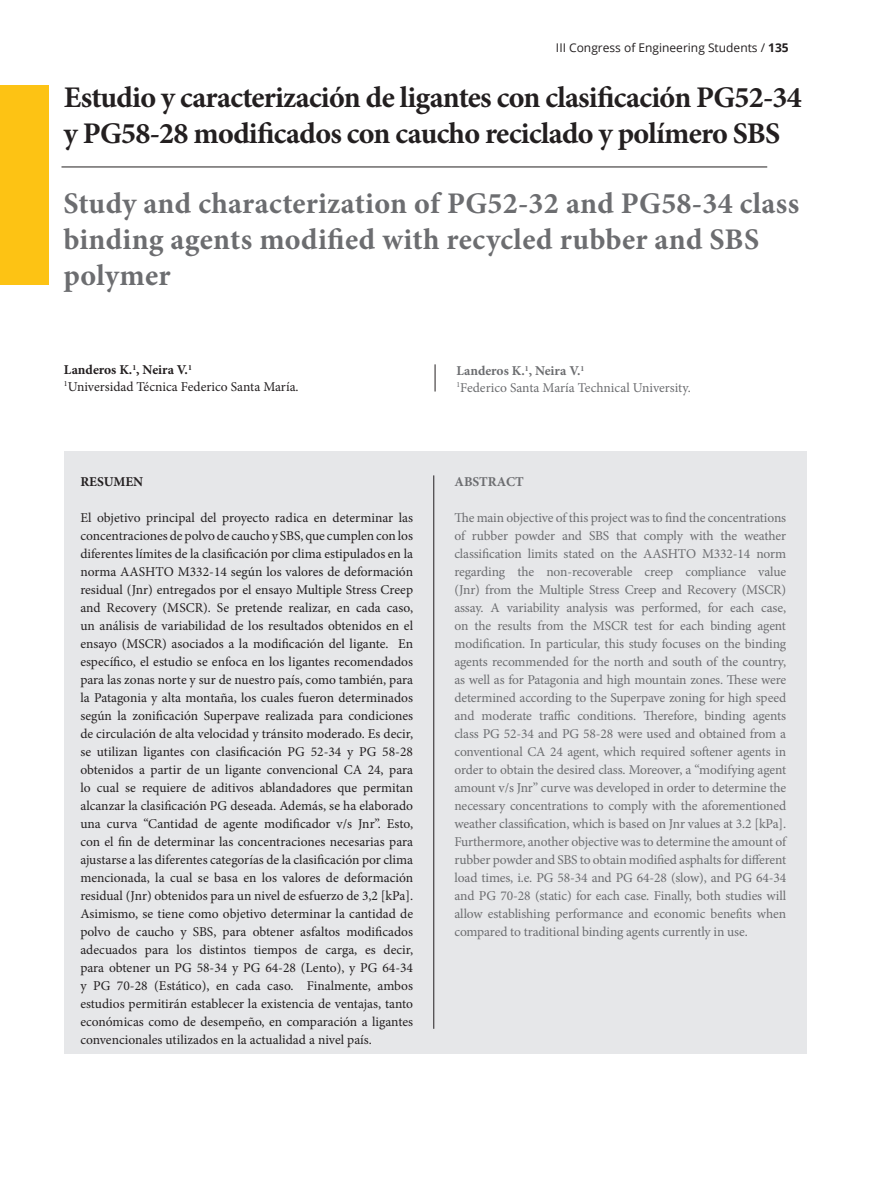
<style>
.page{position:relative;width:893px;height:1191px;background:#fff}
.page>*{position:absolute;margin:0;border:0;box-sizing:border-box;transform-origin:0 0}
.t1{font:700 30px/36px "Minion Pro";letter-spacing:-.025em;color:#231f20}
.t2{font:700 30px/36px "Minion Pro";letter-spacing:.01em;color:#6c6d70}
.t3{font:13.5px/18px "Minion Pro";color:#231f20}
.t4{font:13.5px/18px "Minion Pro";letter-spacing:-.01em;color:#6c6d70}
.t5{font:700 13.5px "Minion Pro";color:#6c6d70}
.t6{font:700 13.5px "Minion Pro";color:#231f20}
.t7{font:12px "Open Sans";color:#231f20}
.s1{font-weight:700}
</style>
<div class="page">
<svg style="left:435px;top:364px;width:1px;height:27px"></svg>
<hr style="left:62px;top:167px;width:705px;height:1px;background:#231f20">
<div style="left:64px;top:451px;width:743px;height:602px;background:#e6e7e9"></div>
<hr style="left:433px;top:475px;width:1px;height:553px;background:#231f20">
<div style="left:0;top:85px;width:49px;height:200px;background:#fdc314"></div>
<p class="t7" style="left:556px;top:39px;width:234px">III Congress of Engineering Students / <span class="s1">135</span></p>
<h1 class="t1" style="left:64px;top:79px;width:739px">Estudio y caracterización de ligantes con clasificación PG52-34 y PG58-28 modificados con caucho reciclado y polímero SBS</h1>
<h1 class="t2" style="left:63px;top:185px;width:737px">Study and characterization of PG52-32 and PG58-34 class binding agents modified with recycled rubber and SBS polymer</h1>
<p class="t3" style="left:64px;top:362px;width:236px;line-height:16.5px"><span class="s1">Landeros K.</span><sup>1</sup><span class="s1">, Neira V.</span><sup>1<br></sup><sup>1</sup>Universidad Técnica Federico Santa María.</p>
<p class="t4" style="left:456px;top:362px;width:236px;line-height:16.5px"><span class="s1">Landeros K.</span><sup>1</sup><span class="s1">, Neira V.</span><sup>1<br></sup><sup>1</sup>Federico Santa María Technical University.</p>
<p class="t6" style="left:80px;top:472px;width:64px">RESUMEN</p>
<p class="t3" style="left:80px;top:509px;width:334px;text-align:justify">El objetivo principal del proyecto radica en determinar las concentraciones de polvo de caucho y SBS, que cumplen con los diferentes límites de la clasificación por clima estipulados en la norma AASHTO M332-14 según los valores de deformación residual (Jnr) entregados por el ensayo Multiple Stress Creep and Recovery (MSCR). Se pretende realizar, en cada caso, un análisis de variabilidad de los resultados obtenidos en el ensayo (MSCR) asociados a la modificación del ligante. En específico, el estudio se enfoca en los ligantes recomendados para las zonas norte y sur de nuestro país, como también, para la Patagonia y alta montaña, los cuales fueron determinados según la zonificación Superpave realizada para condiciones de circulación de alta velocidad y tránsito moderado. Es decir, se utilizan ligantes con clasificación PG 52-34 y PG 58-28 obtenidos a partir de un ligante convencional CA 24, para lo cual se requiere de aditivos ablandadores que permitan alcanzar la clasificación PG deseada. Además, se ha elaborado una curva “Cantidad de agente modificador v/s Jnr”. Esto, con el fin de determinar las concentraciones necesarias para ajustarse a las diferentes categorías de la clasificación por clima mencionada, la cual se basa en los valores de deformación residual (Jnr) obtenidos para un nivel de esfuerzo de 3,2 [kPa].<br>Asimismo, se tiene como objetivo determinar la cantidad de polvo de caucho y SBS, para obtener asfaltos modificados adecuados para los distintos tiempos de carga, es decir, para obtener un PG 58-34 y PG 64-28 (Lento), y PG 64-34 y PG 70-28 (Estático), en cada caso. Finalmente, ambos estudios permitirán establecer la existencia de ventajas, tanto económicas como de desempeño, en comparación a ligantes convencionales utilizados en la actualidad a nivel país.</p>
<p class="t5" style="left:454px;top:472px;width:71px">ABSTRACT</p>
<p class="t4" style="left:454px;top:509px;width:333px;text-align:justify">The main objective of this project was to find the concentrations of rubber powder and SBS that comply with the weather classification limits stated on the AASHTO M332-14 norm regarding the non-recoverable creep compliance value (Jnr) from the Multiple Stress Creep and Recovery (MSCR) assay. A variability analysis was performed, for each case, on the results from the MSCR test for each binding agent modification. In particular, this study focuses on the binding agents recommended for the north and south of the country, as well as for Patagonia and high mountain zones. These were determined according to the Superpave zoning for high speed and moderate traffic conditions. Therefore, binding agents class PG 52-34 and PG 58-28 were used and obtained from a conventional CA 24 agent, which required softener agents in order to obtain the desired class. Moreover, a “modifying agent amount v/s Jnr” curve was developed in order to determine the necessary concentrations to comply with the aforementioned weather classification, which is based on Jnr values at 3.2 [kPa].<br>Furthermore, another objective was to determine the amount of rubber powder and SBS to obtain modified asphalts for different load times, i.e. PG 58-34 and PG 64-28 (slow), and PG 64-34 and PG 70-28 (static) for each case. Finally, both studies will allow establishing performance and economic benefits when compared to traditional binding agents currently in use.</p>
</div>
